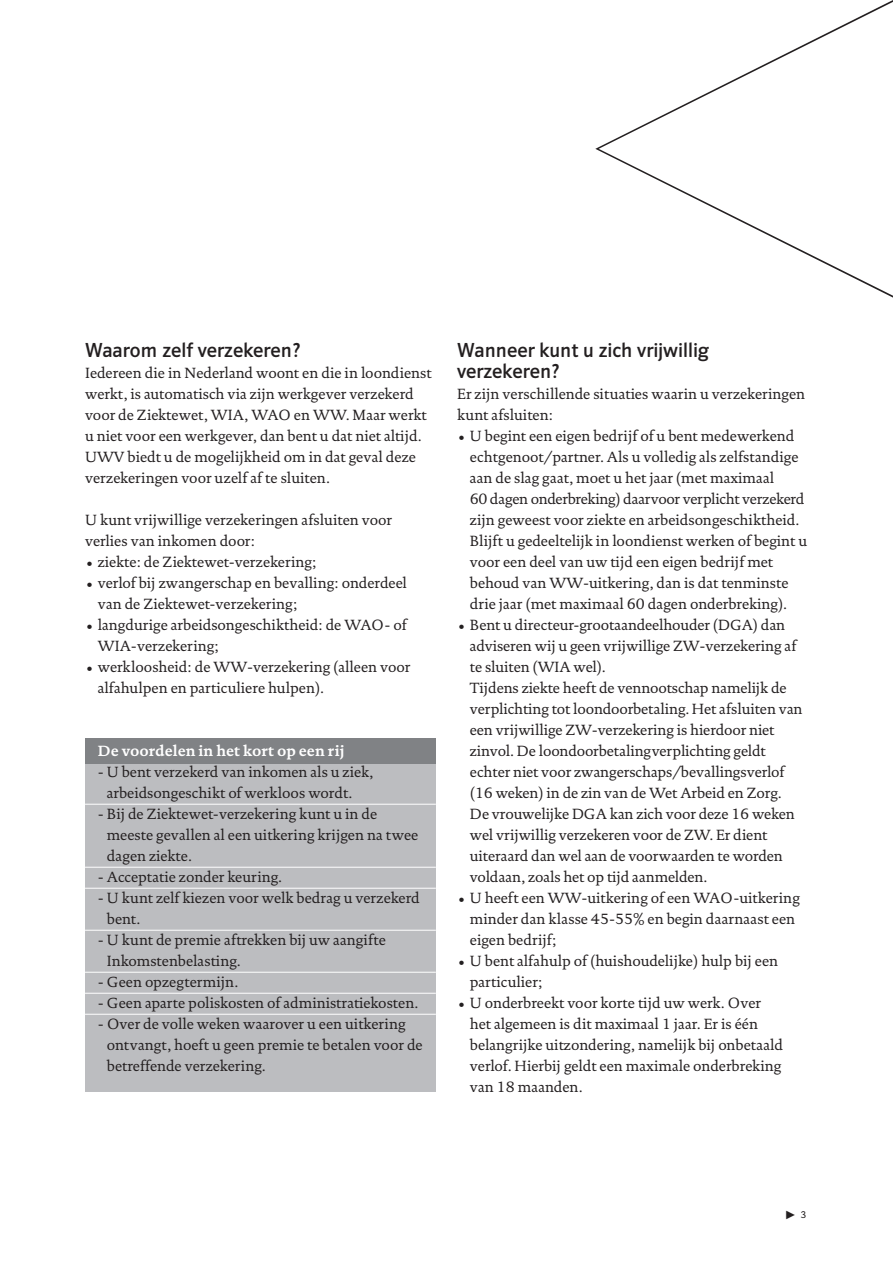
<style>
.page{position:relative;width:893px;height:1263px;background:#fff}
.page>*{position:absolute;margin:0;border:0;box-sizing:border-box;transform-origin:0 0}
.t1{font:22.5px "UWV Sans";color:#231f20}
.t2{font:21px/21px "UWV Sans";color:#231f20}
.t3{font:15px/21px "DTL Documenta T";color:#231f20}
.t4{font:700 15px "DTL Documenta T";color:#fff}
.t5{font:9.75px "DTL Documenta Sans T";color:#231f20}
</style>
<div class="page">
<div style="left:85px;top:738px;width:351px;height:328px;background:#808285"></div>
<div style="left:85px;top:764px;width:351px;height:328px;background:#bcbdc0"></div>
<hr style="left:85px;top:804px;width:351px;height:1px;background:#fff">
<hr style="left:85px;top:867px;width:351px;height:1px;background:#fff">
<hr style="left:85px;top:888px;width:351px;height:1px;background:#fff">
<hr style="left:85px;top:930px;width:351px;height:1px;background:#fff">
<hr style="left:85px;top:972px;width:351px;height:1px;background:#fff">
<hr style="left:85px;top:993px;width:351px;height:1px;background:#fff">
<hr style="left:85px;top:1014px;width:351px;height:1px;background:#fff">
<svg style="left:595px;top:0;width:298px;height:298px"></svg>
<h2 class="t2" style="left:85px;top:342px;width:216px">Waarom zelf verzekeren?</h2>
<p class="t3" style="left:85px;top:362px;width:348px">Iedereen die in Nederland woont en die in loondienst werkt, is automatisch via zijn werkgever verzekerd voor de Ziektewet, WIA, WAO en WW. Maar werkt u niet voor een werkgever, dan bent u dat niet altijd.<br>UWV biedt u de mogelijkheid om in dat geval deze verzekeringen voor uzelf af te sluiten.</p>
<p class="t3" style="left:85px;top:509px;width:309px">U kunt vrijwillige verzekeringen afsluiten voor verlies van inkomen door:</p>
<p class="t3" style="left:85px;top:551px;width:233px">• ziekte: de Ziektewet-verzekering;</p>
<p class="t3" style="left:98px;top:572px;width:311px;text-indent:-13px">• verlof bij zwangerschap en bevalling: onderdeel van de Ziektewet-verzekering;</p>
<p class="t3" style="left:98px;top:614px;width:310px;text-indent:-13px">• langdurige arbeidsongeschiktheid: de WAO- of<br>WIA-verzekering;</p>
<p class="t3" style="left:98px;top:656px;width:314px;text-indent:-13px">• werkloosheid: de WW-verzekering (alleen voor alfahulpen en particuliere hulpen).</p>
<p class="t4" style="left:98px;top:742px;width:248px">De voordelen in het kort op een rij</p>
<p class="t3" style="left:107px;top:761px;width:268px;text-indent:-9px">- U bent verzekerd van inkomen als u ziek, arbeidsongeschikt of werkloos wordt.</p>
<p class="t3" style="left:107px;top:803px;width:313px;text-indent:-9px">- Bij de Ziektewet-verzekering kunt u in de meeste gevallen al een uitkering krijgen na twee dagen ziekte.</p>
<p class="t3" style="left:98px;top:866px;width:186px">- Acceptatie zonder keuring.</p>
<p class="t3" style="left:107px;top:887px;width:315px;text-indent:-9px">- U kunt zelf kiezen voor welk bedrag u verzekerd bent.</p>
<p class="t3" style="left:107px;top:929px;width:281px;text-indent:-9px">- U kunt de premie aftrekken bij uw aangifte<br>Inkomstenbelasting.</p>
<p class="t3" style="left:98px;top:971px;width:142px">- Geen opzegtermijn.</p>
<p class="t3" style="left:98px;top:992px;width:322px">- Geen aparte poliskosten of administratiekosten.</p>
<p class="t3" style="left:107px;top:1013px;width:317px;text-indent:-9px">- Over de volle weken waarover u een uitkering ontvangt, hoeft u geen premie te betalen voor de betreffende verzekering.</p>
<h2 class="t2" style="left:457px;top:342px;width:253px">Wanneer kunt u zich vrijwillig verzekeren?</h2>
<p class="t3" style="left:457px;top:383px;width:350px">Er zijn verschillende situaties waarin u verzekeringen kunt afsluiten:</p>
<p class="t3" style="left:470px;top:425px;width:339px;text-indent:-13px">• U begint een eigen bedrijf of u bent medewerkend echtgenoot/partner. Als u volledig als zelfstandige aan de slag gaat, moet u het jaar (met maximaal<br>60 dagen onderbreking) daarvoor verplicht verzekerd zijn geweest voor ziekte en arbeidsongeschiktheid.<br>Blijft u gedeeltelijk in loondienst werken of begint u voor een deel van uw tijd een eigen bedrijf met behoud van WW-uitkering, dan is dat tenminste drie jaar (met maximaal 60 dagen onderbreking).</p>
<p class="t3" style="left:470px;top:614px;width:334px;text-indent:-13px">• Bent u directeur-grootaandeelhouder (DGA) dan adviseren wij u geen vrijwillige ZW-verzekering af te sluiten (WIA wel).<br>Tijdens ziekte heeft de vennootschap namelijk de verplichting tot loondoorbetaling. Het afsluiten van een vrijwillige ZW-verzekering is hierdoor niet zinvol. De loondoorbetalingverplichting geldt echter niet voor zwangerschaps/bevallingsverlof (16 weken) in de zin van de Wet Arbeid en Zorg.<br>De vrouwelijke DGA kan zich voor deze 16 weken wel vrijwillig verzekeren voor de ZW. Er dient uiteraard dan wel aan de voorwaarden te worden voldaan, zoals het op tijd aanmelden.</p>
<p class="t3" style="left:470px;top:887px;width:331px;text-indent:-13px">• U heeft een WW-uitkering of een WAO-uitkering minder dan klasse 45-55% en begin daarnaast een eigen bedrijf;</p>
<p class="t3" style="left:470px;top:950px;width:310px;text-indent:-13px">• U bent alfahulp of (huishoudelijke) hulp bij een particulier;</p>
<p class="t3" style="left:470px;top:992px;width:315px;text-indent:-13px">• U onderbreekt voor korte tijd uw werk. Over het algemeen is dit maximaal 1 jaar. Er is één belangrijke uitzondering, namelijk bij onbetaald verlof. Hierbij geldt een maximale onderbreking van 18 maanden.</p>
<h1 class="t1" style="left:785px;top:1210px;width:11px">⁄</h1>
<p class="t5" style="left:801px;top:1209px;width:7px">3</p>
</div>
